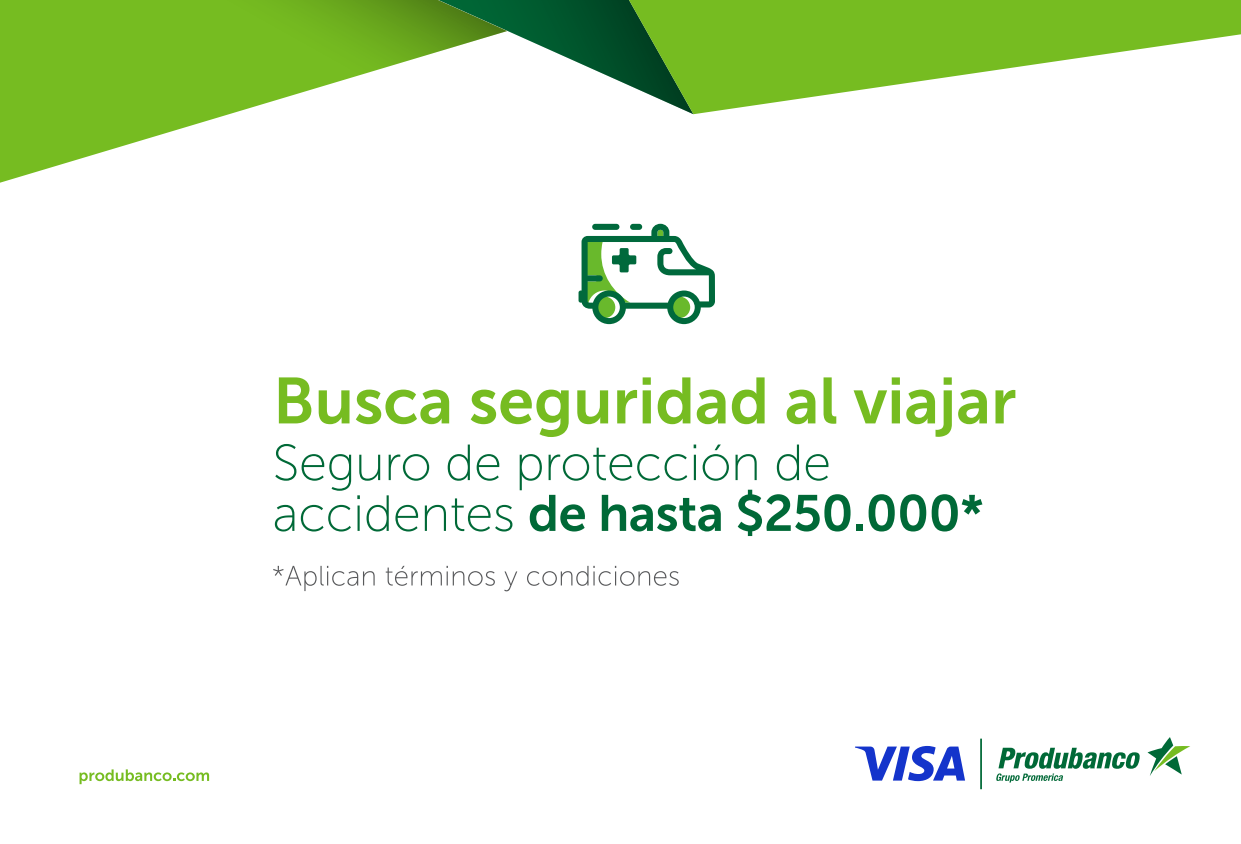
<style>
.page{position:relative;width:1241px;height:844px;background:#fff}
.page>*{position:absolute;margin:0;border:0;box-sizing:border-box;transform-origin:0 0}
.t1{font:64.75px "Museo Sans 700";color:#76bc21}
.t2{font:50.75px "Museo Sans 700";letter-spacing:-.01em;color:#006937}
.t3{font:50.75px "Museo Sans 100";letter-spacing:-.01em;color:#006937}
.s1{font-family:"Museo Sans 100"}
</style>
<div class="page">
<svg style="left:79px;top:769px;width:130px;height:15px"></svg>
<svg style="left:507px;top:0;width:122px;height:86px"></svg>
<svg style="left:0;top:0;width:507px;height:183px;fill:#76bc21"></svg>
<svg style="left:629px;top:0;width:611px;height:114px;fill:#76bc21"></svg>
<svg style="left:273px;top:565px;width:405px;height:26px"></svg>
<hr style="left:980px;top:738px;width:1px;height:51px;background:#006937">
<svg style="left:996px;top:747px;width:143px;height:35px"></svg>
<svg style="left:1147px;top:737px;width:43px;height:39px"></svg>
<svg style="left:855px;top:745px;width:109px;height:35px"></svg>
<svg style="left:578px;top:224px;width:137px;height:100px"></svg>
<p class="t1" style="left:273px;top:365px;width:744px">Busca seguridad al viajar</p>
<p class="t3" style="left:272px;top:435px;width:560px">Seguro de protección de</p>
<p class="t2" style="left:272px;top:485px;width:712px"><span class="s1">accidentes</span> de hasta $250.000*</p>
</div>
